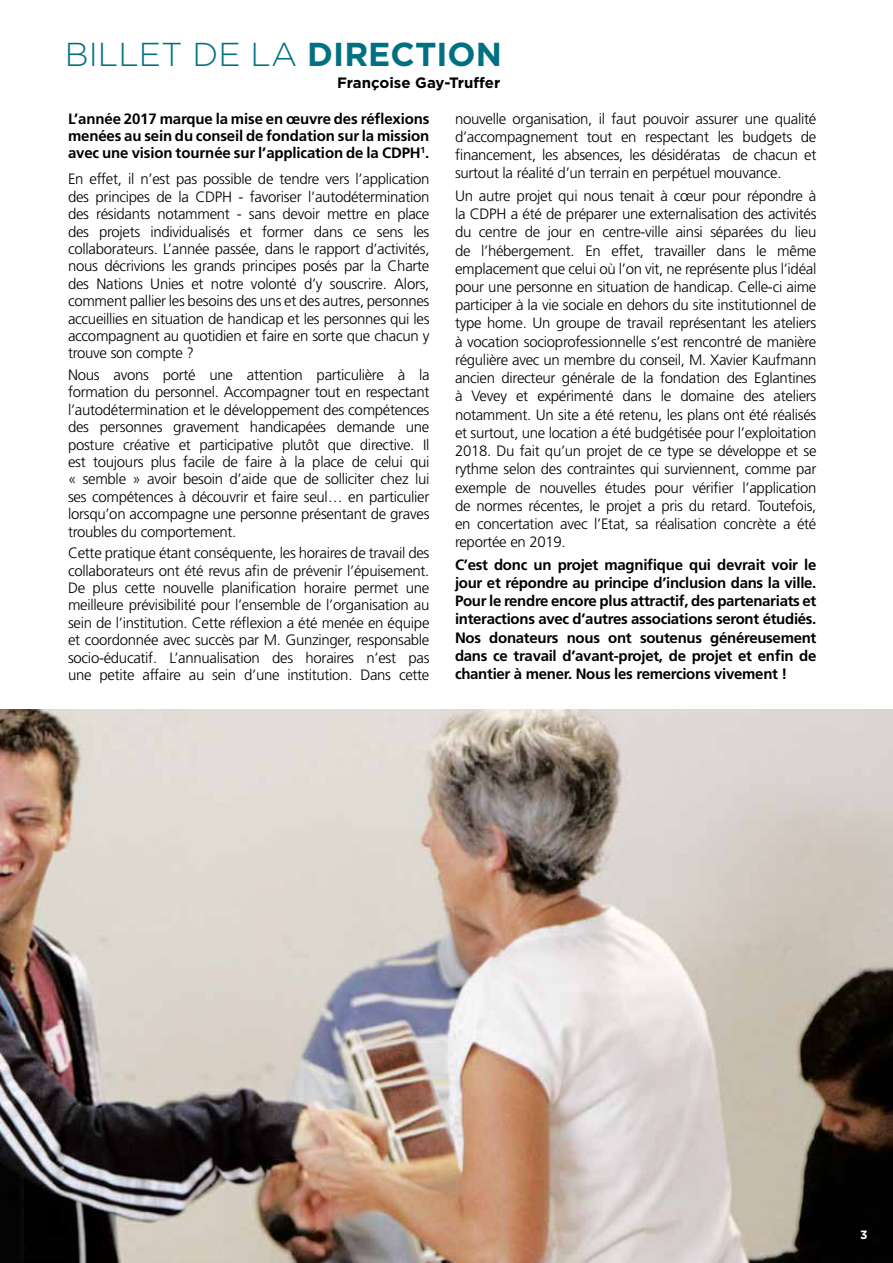
<style>
.page{position:relative;width:893px;height:1263px;background:#fff}
.page>*{position:absolute;margin:0;border:0;box-sizing:border-box;transform-origin:0 0}
.t1{font:300 33.15px "Gotham";color:#007082}
.t2{font:300 15px/17.4px "Frutiger";letter-spacing:-.02em;color:#000;text-align:justify}
.t3{font:700 15px/18.3px "Frutiger";letter-spacing:-.015em;color:#000;text-align:justify}
.t4{font:700 15px "Gotham";color:#000}
.t5{font:700 12px "Gotham";color:#fff}
.s1{font-weight:700}
</style>
<div class="page">
<img style="left:0;top:709px;width:893px;height:554px">
<h1 class="t1" style="left:65px;top:33px;width:439px">BILLET DE LA <span class="s1">DIRECTION</span></h1>
<p class="t4" style="left:337px;top:73px;width:165px">Françoise Gay-Truffer</p>
<p class="t3" style="left:68px;top:110px;width:363px;line-height:17.4px">L’année 2017 marque la mise en œuvre des réflexions menées au sein du conseil de fondation sur la mission avec une vision tournée sur l’application de la CDPH<sup>1</sup>.</p>
<p class="t2" style="left:68px;top:170px;width:363px">En effet, il n’est pas possible de tendre vers l’application des principes de la CDPH - favoriser l’autodétermination des résidants notamment - sans devoir mettre en place des projets individualisés et former dans ce sens les collaborateurs. L’année passée, dans le rapport d’activités, nous décrivions les grands principes posés par la Charte des Nations Unies et notre volonté d’y souscrire. Alors, comment pallier les besoins des uns et des autres, personnes accueillies en situation de handicap et les personnes qui les accompagnent au quotidien et faire en sorte que chacun y trouve son compte ?</p>
<p class="t2" style="left:68px;top:366px;width:363px">Nous avons porté une attention particulière à la formation du personnel. Accompagner tout en respectant l’autodétermination et le développement des compétences des personnes gravement handicapées demande une posture créative et participative plutôt que directive. Il est toujours plus facile de faire à la place de celui qui « semble » avoir besoin d’aide que de solliciter chez lui ses compétences à découvrir et faire seul… en particulier lorsqu’on accompagne une personne présentant de graves troubles du comportement.</p>
<p class="t2" style="left:68px;top:544px;width:363px">Cette pratique étant conséquente, les horaires de travail des collaborateurs ont été revus afin de prévenir l’épuisement.<br>De plus cette nouvelle planification horaire permet une meilleure prévisibilité pour l’ensemble de l’organisation au sein de l’institution. Cette réflexion a été menée en équipe et coordonnée avec succès par M. Gunzinger, responsable socio-éducatif. L’annualisation des horaires n’est pas une petite affaire au sein d’une institution. Dans cette</p>
<p class="t2" style="left:455px;top:109px;width:363px;line-height:18.3px">nouvelle organisation, il faut pouvoir assurer une qualité d’accompagnement tout en respectant les budgets de financement, les absences, les désidératas de chacun et surtout la réalité d’un terrain en perpétuel mouvance.</p>
<p class="t2" style="left:455px;top:186px;width:363px;line-height:18.3px">Un autre projet qui nous tenait à cœur pour répondre à la CDPH a été de préparer une externalisation des activités du centre de jour en centre-ville ainsi séparées du lieu de l’hébergement. En effet, travailler dans le même emplacement que celui où l’on vit, ne représente plus l’idéal pour une personne en situation de handicap. Celle-ci aime participer à la vie sociale en dehors du site institutionnel de type home. Un groupe de travail représentant les ateliers à vocation socioprofessionnelle s’est rencontré de manière régulière avec un membre du conseil, M. Xavier Kaufmann ancien directeur générale de la fondation des Eglantines à Vevey et expérimenté dans le domaine des ateliers notamment. Un site a été retenu, les plans ont été réalisés et surtout, une location a été budgétisée pour l’exploitation 2018. Du fait qu’un projet de ce type se développe et se rythme selon des contraintes qui surviennent, comme par exemple de nouvelles études pour vérifier l’application de normes récentes, le projet a pris du retard. Toutefois, en concertation avec l’Etat, sa réalisation concrète a été reportée en 2019.</p>
<p class="t3" style="left:455px;top:555px;width:363px">C’est donc un projet magnifique qui devrait voir le jour et répondre au principe d’inclusion dans la ville.<br>Pour le rendre encore plus attractif, des partenariats et interactions avec d’autres associations seront étudiés.<br>Nos donateurs nous ont soutenus généreusement dans ce travail d’avant-projet, de projet et enfin de chantier à mener. Nous les remercions vivement !</p>
<p class="t5" style="left:860px;top:1227px;width:9px">3</p>
</div>
